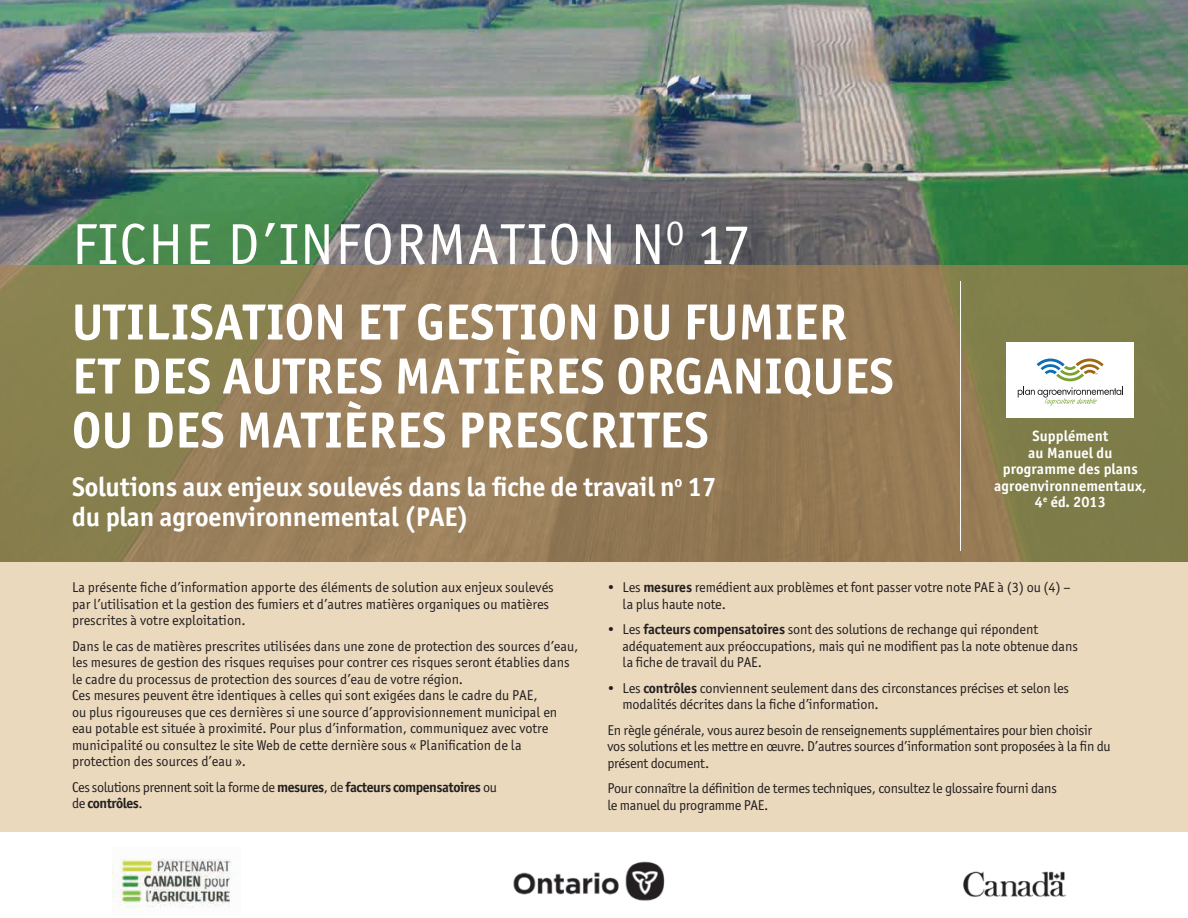
<style>
.page{position:relative;width:1188px;height:918px;background:#fff}
.page>*{position:absolute;margin:0;border:0;box-sizing:border-box;transform-origin:0 0}
.t1{font:57.9px "Officina Sans ITC Pro";letter-spacing:.03em;color:#fff}
.t2{font:700 51px/54px "Officina Sans ITC Pro";letter-spacing:.01em;color:#fff}
.t3{font:700 27px/30px "Officina Sans ITC Pro";letter-spacing:-.005em;color:#fff}
.t4{font:700 15px/16.5px "Officina Sans ITC Pro";letter-spacing:.01em;color:#fff;text-align:center}
.t5{font:14.25px/16.5px "Officina Sans ITC Pro";color:#231f20}
.t6{font:14.25px/16.5px "Officina Sans ITC Pro";letter-spacing:-.02em;color:#231f20}
.t7{font:14.25px/16.5px "Officina Sans ITC Pro";letter-spacing:-.03em;color:#231f20}
.s1{font-weight:700}
</style>
<div class="page">
<img style="left:0;top:0;width:1188px;height:266px">
<svg style="left:0;top:266px;width:1188px;height:296px;background:#907d54"></svg>
<div style="left:0;top:562px;width:1188px;height:270px;background:#ebd9be"></div>
<hr style="left:960px;top:281px;width:1px;height:270px;background:#fff">
<div style="left:1007px;top:342px;width:127px;height:76px;background:#fff"></div>
<svg style="left:1018px;top:359px;width:105px;height:47px"></svg>
<img style="left:113px;top:859px;width:118px;height:49px">
<img style="left:513px;top:861px;width:152px;height:40px">
<img style="left:962px;top:871px;width:104px;height:26px">
<h1 class="t1" style="left:72px;top:210px;width:678px">FICHE D’INFORMATION N<sup>O</sup> 17</h1>
<h2 class="t2" style="left:72px;top:295px;width:824px">UTILISATION ET GESTION DU FUMIER<br>ET DES AUTRES MATIÈRES ORGANIQUES<br>OU DES MATIÈRES PRESCRITES</h2>
<h3 class="t3" style="left:72px;top:471px;width:646px">Solutions aux enjeux soulevés dans la fiche de travail n<sup>o</sup> 17 du plan agroenvironnemental (PAE)</h3>
<p class="t4" style="left:994px;top:428px;width:154px">Supplément<br>au Manuel du programme des plans agroenvironnementaux,<br>4<sup>e</sup> éd. 2013</p>
<p class="t5" style="left:72px;top:579px;width:483px">La présente fiche d’information apporte des éléments de solution aux enjeux soulevés par l’utilisation et la gestion des fumiers et d’autres matières organiques ou matières prescrites à votre exploitation.</p>
<p class="t5" style="left:72px;top:638px;width:508px">Dans le cas de matières prescrites utilisées dans une zone de protection des sources d’eau, les mesures de gestion des risques requises pour contrer ces risques seront établies dans le cadre du processus de protection des sources d’eau de votre région.<br>Ces mesures peuvent être identiques à celles qui sont exigées dans le cadre du PAE,<br>ou plus rigoureuses que ces dernières si une source d’approvisionnement municipal en eau potable est située à proximité. Pour plus d’information, communiquez avec votre municipalité ou consultez le site Web de cette dernière sous « Planification de la protection des sources d’eau ».</p>
<p class="t7" style="left:72px;top:779px;width:426px">Ces solutions prennent soit la forme de <span class="s1">mesures</span>, de <span class="s1">facteurs compensatoires</span> ou de <span class="s1">contrôles</span>.</p>
<p class="t5" style="left:623px;top:579px;width:450px;text-indent:-15px">• Les <span class="s1">mesures</span> remédient aux problèmes et font passer votre note PAE à (3) ou (4) – la plus haute note.</p>
<p class="t5" style="left:622px;top:621px;width:457px;text-indent:-15px">• Les <span class="s1">facteurs compensatoires</span> sont des solutions de rechange qui répondent adéquatement aux préoccupations, mais qui ne modifient pas la note obtenue dans la fiche de travail du PAE.</p>
<p class="t5" style="left:622px;top:680px;width:448px;text-indent:-15px">• Les <span class="s1">contrôles</span> conviennent seulement dans des circonstances précises et selon les modalités décrites dans la fiche d’information.</p>
<p class="t6" style="left:607px;top:722px;width:505px">En règle générale, vous aurez besoin de renseignements supplémentaires pour bien choisir vos solutions et les mettre en œuvre. D’autres sources d’information sont proposées à la fin du présent document.</p>
<p class="t6" style="left:607px;top:780px;width:451px">Pour connaître la définition de termes techniques, consultez le glossaire fourni dans le manuel du programme PAE.</p>
</div>
